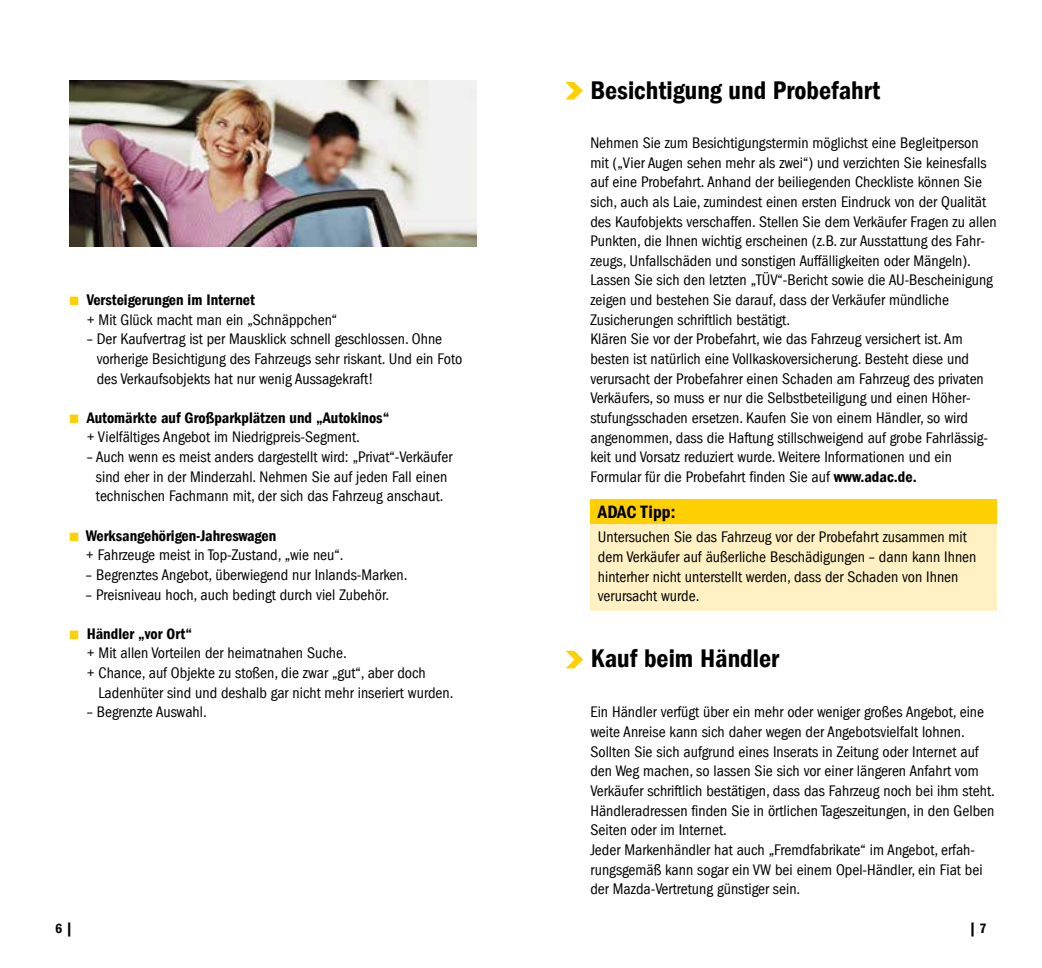
<style>
.page{position:relative;width:1042px;height:968px;background:#fff}
.page>*{position:absolute;margin:0;border:0;box-sizing:border-box;transform-origin:0 0}
.t1{font:26.25px "Franklin Gothic LT Com Dm Cn";color:#000}
.t2{font:18.38px "Franklin Gothic LT Com Dm Cn";letter-spacing:.01em;color:#000}
.t3{font:condensed 15.75px/19.6px "Franklin Gothic LT Com";color:#000}
.t4{font:15.75px "Franklin Gothic LT Com Dm Cn";color:#000}
.t5{font:14px "Franklin Gothic LT Com Dm Cn";color:#000}
.s1{font-family:"European Pi Three";font-size:14px;color:#ffd000}
.s2{font-family:"Franklin Gothic LT Com Dm Cn";font-stretch:normal}
</style>
<div class="page">
<img style="left:69px;top:81px;width:407px;height:165px">
<div style="left:590px;top:524px;width:407px;height:86px;background:#fff1c3"></div>
<div style="left:590px;top:499px;width:407px;height:25px;background:#ffd000"></div>
<svg style="left:565px;top:82px;width:18px;height:17px"></svg>
<svg style="left:566px;top:650px;width:17px;height:18px"></svg>
<p class="t4" style="left:69px;top:291px;width:187px"><span class="s1">K</span> Versteigerungen im Internet</p>
<p class="t3" style="left:87px;top:310px;width:252px">+ Mit Glück macht man ein „Schnäppchen“</p>
<p class="t3" style="left:97px;top:329px;width:367px;text-indent:-10px">– Der Kaufvertrag ist per Mausklick schnell geschlossen. Ohne vorherige Besichtigung des Fahrzeugs sehr riskant. Und ein Foto des Verkaufsobjekts hat nur wenig Aussagekraft!</p>
<p class="t4" style="left:69px;top:408px;width:321px"><span class="s1">K</span> Automärkte auf Großparkplätzen und „Autokinos“</p>
<p class="t3" style="left:87px;top:427px;width:275px">+ Vielfältiges Angebot im Niedrigpreis-Segment.</p>
<p class="t3" style="left:87px;top:447px;width:367px;text-align:center">– Auch wenn es meist anders dargestellt wird: „Privat“-Verkäufer sind eher in der Minderzahl. Nehmen Sie auf jeden Fall einen technischen Fachmann mit, der sich das Fahrzeug anschaut.</p>
<p class="t4" style="left:69px;top:526px;width:208px"><span class="s1">K</span> Werksangehörigen-Jahreswagen</p>
<p class="t3" style="left:86px;top:545px;width:259px">+ Fahrzeuge meist in Top-Zustand, „wie neu“.</p>
<p class="t3" style="left:86px;top:565px;width:323px">– Begrenztes Angebot, überwiegend nur Inlands-Marken.</p>
<p class="t3" style="left:86px;top:584px;width:305px">– Preisniveau hoch, auch bedingt durch viel Zubehör.</p>
<p class="t4" style="left:69px;top:624px;width:124px"><span class="s1">K</span> Händler „vor Ort“</p>
<p class="t3" style="left:87px;top:643px;width:262px">+ Mit allen Vorteilen der heimatnahen Suche.</p>
<p class="t3" style="left:87px;top:663px;width:341px">+ Chance, auf Objekte zu stoßen, die zwar „gut“, aber doch</p>
<p class="t3" style="left:98px;top:682px;width:357px">Ladenhüter sind und deshalb gar nicht mehr inseriert wurden.</p>
<p class="t3" style="left:87px;top:702px;width:122px">– Begrenzte Auswahl.</p>
<h1 class="t1" style="left:590px;top:75px;width:291px">Besichtigung und Probefahrt</h1>
<p class="t3" style="left:590px;top:133px;width:408px">Nehmen Sie zum Besichtigungstermin möglichst eine Begleitperson mit („Vier Augen sehen mehr als zwei“) und verzichten Sie keinesfalls auf eine Probefahrt. Anhand der beiliegenden Checkliste können Sie sich, auch als Laie, zumindest einen ersten Eindruck von der Qualität des Kaufobjekts verschaffen. Stellen Sie dem Verkäufer Fragen zu allen Punkten, die Ihnen wichtig erscheinen (z.B. zur Ausstattung des Fahr&shy;zeugs, Unfallschäden und sonstigen Auffälligkeiten oder Mängeln).<br>Lassen Sie sich den letzten „TÜV“-Bericht sowie die AU-Bescheinigung zeigen und bestehen Sie darauf, dass der Verkäufer mündliche Zusicherungen schriftlich bestätigt.<br>Klären Sie vor der Probefahrt, wie das Fahrzeug versichert ist. Am besten ist natürlich eine Vollkaskoversicherung. Besteht diese und verursacht der Probefahrer einen Schaden am Fahrzeug des privaten Verkäufers, so muss er nur die Selbstbeteiligung und einen Höher&shy;stufungsschaden ersetzen. Kaufen Sie von einem Händler, so wird angenommen, dass die Haftung stillschweigend auf grobe Fahrlässig&shy;keit und Vorsatz reduziert wurde. Weitere Informationen und ein Formular für die Probefahrt finden Sie auf <span class="s2">www.adac.de.</span></p>
<p class="t2" style="left:598px;top:501px;width:79px">ADAC Tipp:</p>
<p class="t3" style="left:598px;top:527px;width:380px">Untersuchen Sie das Fahrzeug vor der Probefahrt zusammen mit dem Verkäufer auf äußerliche Beschädigungen – dann kann Ihnen hinterher nicht unterstellt werden, dass der Schaden von Ihnen verursacht wurde.</p>
<h1 class="t1" style="left:591px;top:643px;width:190px">Kauf beim Händler</h1>
<p class="t3" style="left:590px;top:702px;width:406px">Ein Händler verfügt über ein mehr oder weniger großes Angebot, eine weite Anreise kann sich daher wegen der Angebotsvielfalt lohnen.<br>Sollten Sie sich aufgrund eines Inserats in Zeitung oder Internet auf den Weg machen, so lassen Sie sich vor einer längeren Anfahrt vom Verkäufer schriftlich bestätigen, dass das Fahrzeug noch bei ihm steht.<br>Händleradressen finden Sie in örtlichen Tageszeitungen, in den Gelben Seiten oder im Internet.<br>Jeder Markenhändler hat auch „Fremdfabrikate“ im Angebot, erfah&shy;rungsgemäß kann sogar ein VW bei einem Opel-Händler, ein Fiat bei der Mazda-Vertretung günstiger sein.</p>
<p class="t5" style="left:55px;top:920px;width:19px">6 |</p>
<p class="t5" style="left:969px;top:920px;width:19px">| 7</p>
</div>
